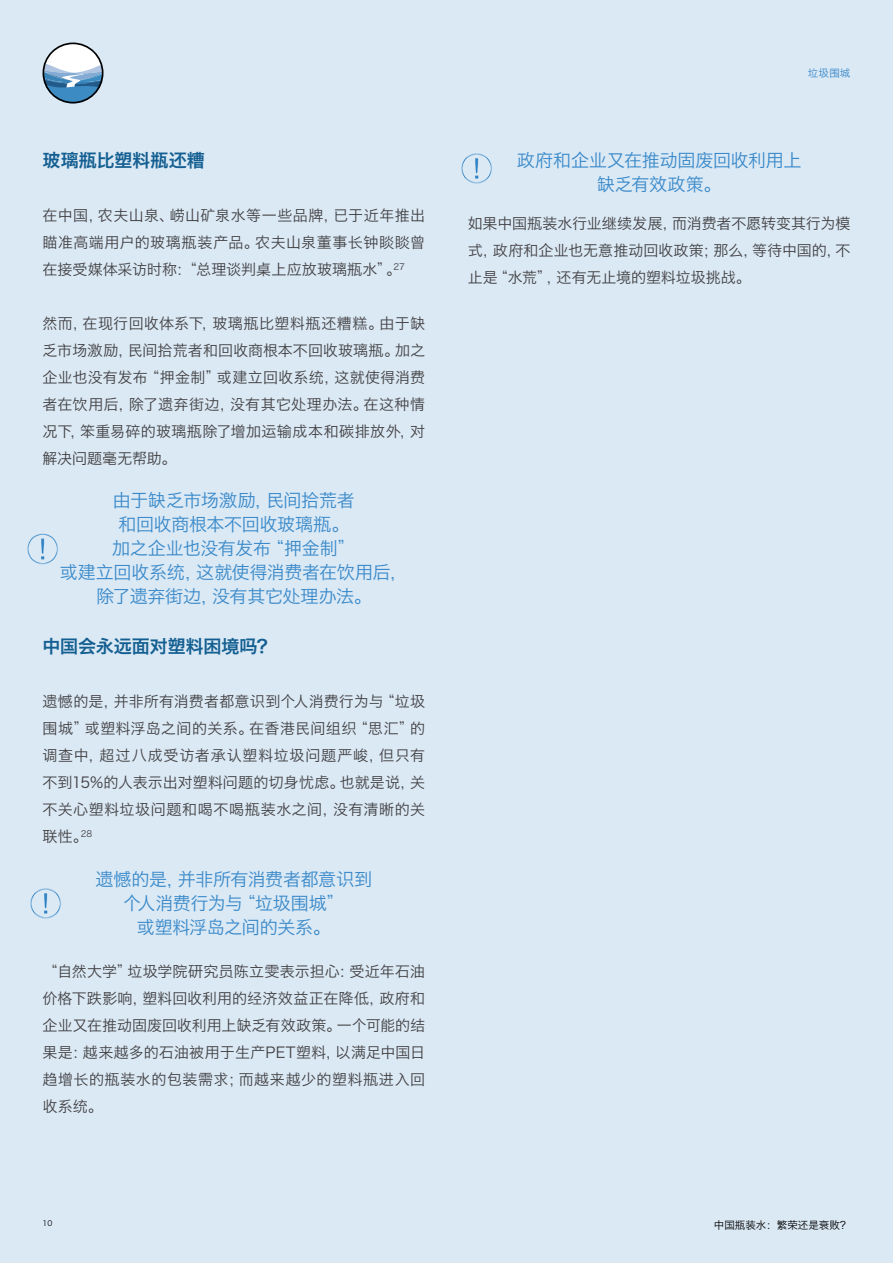
<style>
.page{position:relative;width:893px;height:1263px;background:#dbe9f5}
.page>*{position:absolute;margin:0;border:0;box-sizing:border-box;transform-origin:0 0}
.t1{font:18px/24px "Hiragino Sans GB W3";letter-spacing:-.015em;color:#3989c9;text-align:center}
.t2{font:18px "Hiragino Sans GB W6";color:#145f91}
.t3{font:15px/27px "Hiragino Sans GB W3";letter-spacing:.02em;color:#414042;text-align:justify}
.t4{font:10.5px "Hiragino Sans GB W3";color:#000}
.t5{font:10.5px "Hiragino Sans GB W3";color:#3989c9}
.t6{font:7.5px "Hiragino Sans GB W3";color:#000}
</style>
<div class="page">
<svg style="left:43px;top:43px;width:61px;height:60px"></svg>
<img style="left:27px;top:533px;width:31px;height:32px">
<img style="left:461px;top:153px;width:31px;height:31px">
<img style="left:30px;top:888px;width:31px;height:31px">
<p class="t2" style="left:43px;top:149px;width:164px">玻璃瓶比塑料瓶还糟</p>
<p class="t3" style="left:43px;top:202px;width:384px">在中国，农夫山泉、崂山矿泉水等一些品牌，已于近年推出瞄准高端用户的玻璃瓶装产品。农夫山泉董事长钟睒睒曾在接受媒体采访时称：“总理谈判桌上应放玻璃瓶水”。<sup>27</sup></p>
<p class="t3" style="left:43px;top:310px;width:384px">然而，在现行回收体系下，玻璃瓶比塑料瓶还糟糕。由于缺乏市场激励，民间拾荒者和回收商根本不回收玻璃瓶。加之企业也没有发布“押金制”或建立回收系统，这就使得消费者在饮用后，除了遗弃街边，没有其它处理办法。在这种情况下，笨重易碎的玻璃瓶除了增加运输成本和碳排放外，对解决问题毫无帮助。</p>
<p class="t1" style="left:60px;top:488px;width:349px">由于缺乏市场激励，民间拾荒者<br>和回收商根本不回收玻璃瓶。<br>加之企业也没有发布“押金制”<br>或建立回收系统，这就使得消费者在饮用后，除了遗弃街边，没有其它处理办法。</p>
<p class="t2" style="left:43px;top:635px;width:234px">中国会永远面对塑料困境吗？</p>
<p class="t3" style="left:43px;top:688px;width:384px">遗憾的是，并非所有消费者都意识到个人消费行为与“垃圾围城”或塑料浮岛之间的关系。在香港民间组织“思汇”的调查中，超过八成受访者承认塑料垃圾问题严峻，但只有不到15%的人表示出对塑料问题的切身忧虑。也就是说，关不关心塑料垃圾问题和喝不喝瓶装水之间，没有清晰的关联性。<sup>28</sup></p>
<p class="t1" style="left:96px;top:867px;width:278px">遗憾的是，并非所有消费者都意识到个人消费行为与“垃圾围城”<br>或塑料浮岛之间的关系。</p>
<p class="t3" style="left:43px;top:958px;width:384px">“自然大学”垃圾学院研究员陈立雯表示担心：受近年石油价格下跌影响，塑料回收利用的经济效益正在降低，政府和企业又在推动固废回收利用上缺乏有效政策。一个可能的结果是：越来越多的石油被用于生产PET塑料，以满足中国日趋增长的瓶装水的包装需求；而越来越少的塑料瓶进入回收系统。</p>
<p class="t6" style="left:43px;top:1219px;width:11px">10</p>
<p class="t5" style="left:808px;top:66px;width:44px">垃圾围城</p>
<p class="t1" style="left:517px;top:148px;width:286px">政府和企业又在推动固废回收利用上缺乏有效政策。</p>
<p class="t3" style="left:468px;top:210px;width:384px">如果中国瓶装水行业继续发展，而消费者不愿转变其行为模式，政府和企业也无意推动回收政策；那么，等待中国的，不止是“水荒”，还有无止境的塑料垃圾挑战。</p>
<p class="t4" style="left:714px;top:1218px;width:138px">中国瓶装水：繁荣还是衰败？</p>
</div>
